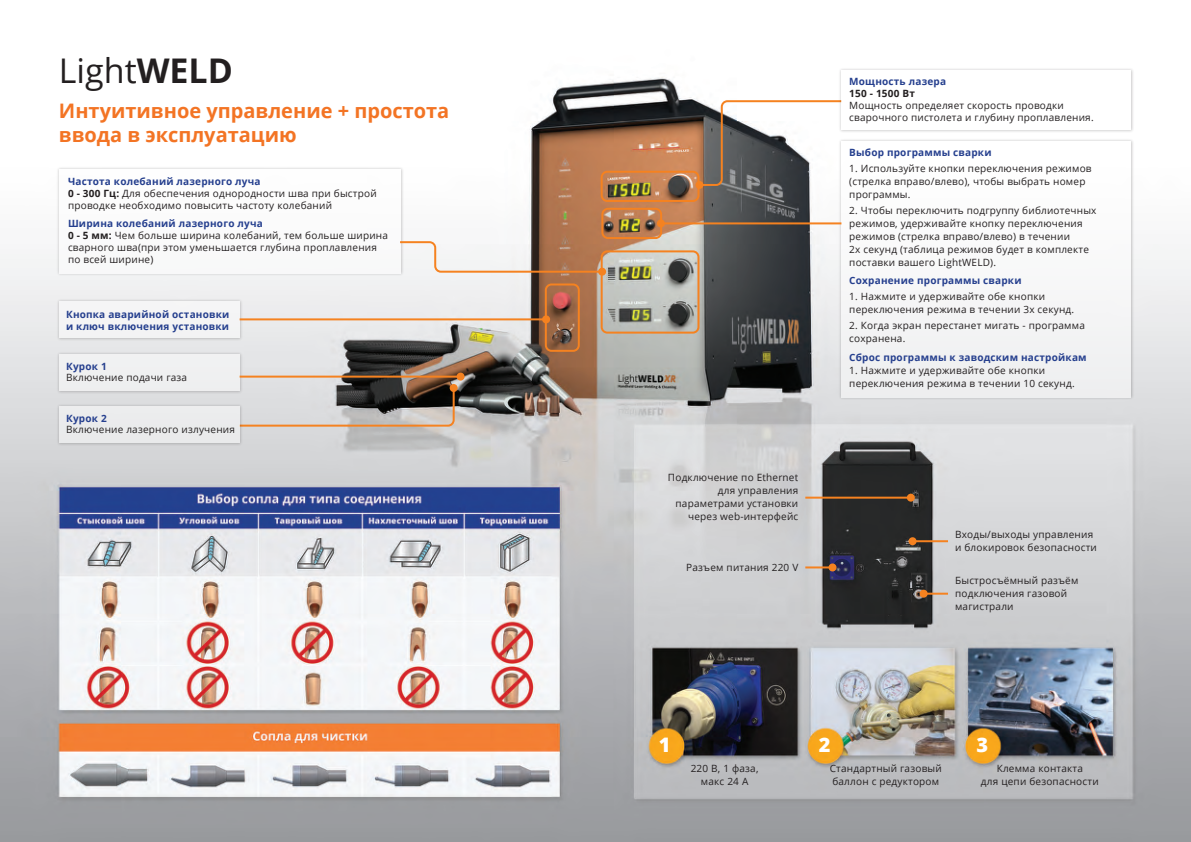
<style>
.page{position:relative;width:1191px;height:842px;background:#fff}
.page>*{position:absolute;margin:0;border:0;box-sizing:border-box;transform-origin:0 0}
.t1{font:34px "Open Sans";color:#231f20}
.t2{font:700 20px "Open Sans";color:#f37424}
.t3{font:800 20px "Open Sans";color:#fff}
.t4{font:10px/13px "Open Sans";letter-spacing:.02em;color:#231f20}
.t5{font:700 10px "Open Sans";letter-spacing:.02em;color:#253f8e}
.t6{font:700 10px "Open Sans";letter-spacing:.02em;color:#231f20}
.s1{font-weight:700}
</style>
<div class="page">
<img style="left:0;top:77px;width:1191px;height:765px">
<div style="left:56px;top:166px;width:348px;height:110px;background:#231f20;opacity:.54"></div>
<div style="left:60px;top:169px;width:341px;height:104px;background:#fff"></div>
<svg style="left:398px;top:240px;width:206px;height:34px"></svg>
<div style="left:598px;top:268px;width:8px;height:8px;background:#f58220;border-radius:50%"></div>
<svg style="left:697px;top:99px;width:146px;height:88px"></svg>
<div style="left:695px;top:181px;width:8px;height:8px;background:#f58220;border-radius:50%"></div>
<svg style="left:238px;top:386px;width:218px;height:42px;background:#a39c96"></svg>
<div style="left:450px;top:384px;width:8px;height:8px;background:#f58220;border-radius:50%"></div>
<div style="left:56px;top:298px;width:187px;height:43px;background:#231f20;opacity:.54"></div>
<div style="left:60px;top:301px;width:180px;height:37px;background:#f4f4f5"></div>
<div style="left:56px;top:351px;width:187px;height:43px;background:#231f20;opacity:.54"></div>
<div style="left:60px;top:354px;width:180px;height:37px;background:#eff0f1"></div>
<div style="left:56px;top:403px;width:187px;height:43px;background:#231f20;opacity:.54"></div>
<div style="left:60px;top:407px;width:180px;height:36px;background:#eaebec"></div>
<div style="left:838px;top:138px;width:296px;height:263px;background:#231f20;opacity:.54"></div>
<div style="left:841px;top:141px;width:290px;height:257px;background:#f8f8f9"></div>
<div style="left:838px;top:67px;width:296px;height:66px;background:#231f20;opacity:.54"></div>
<div style="left:841px;top:71px;width:290px;height:59px;background:#fff"></div>
<div style="left:600px;top:250px;width:99px;height:84px;border:2px solid #f58220;border-radius:6px"></div>
<div style="left:545px;top:283px;width:35px;height:69px;border:2px solid #f58220;border-radius:6px"></div>
<hr style="left:240px;top:318px;width:306px;height:2px;background:#f58220">
<div style="left:542px;top:315px;width:8px;height:8px;background:#f58220;border-radius:50%"></div>
<hr style="left:240px;top:376px;width:220px;height:2px;background:#f58220">
<div style="left:456px;top:373px;width:8px;height:8px;background:#f58220;border-radius:50%"></div>
<div style="left:600px;top:171px;width:99px;height:31px;border:2px solid #f58220;border-radius:6px"></div>
<div style="left:601px;top:208px;width:61px;height:31px;border:2px solid #f58220;border-radius:6px"></div>
<hr style="left:661px;top:222px;width:180px;height:2px;background:#f58220">
<div style="left:657px;top:219px;width:8px;height:8px;background:#f58220;border-radius:50%"></div>
<hr style="left:805px;top:497px;width:106px;height:2px;background:#f58220">
<div style="left:907px;top:494px;width:8px;height:8px;background:#f58220;border-radius:50%"></div>
<hr style="left:805px;top:566px;width:27px;height:2px;background:#f58220">
<div style="left:828px;top:563px;width:8px;height:8px;background:#f58220;border-radius:50%"></div>
<hr style="left:923px;top:593px;width:25px;height:2px;background:#f58220">
<div style="left:919px;top:590px;width:8px;height:8px;background:#f58220;border-radius:50%"></div>
<hr style="left:912px;top:540px;width:36px;height:2px;background:#f58220">
<div style="left:908px;top:537px;width:8px;height:8px;background:#f58220;border-radius:50%"></div>
<p class="t1" style="left:59px;top:47px;width:176px">Light<span class="s1">WELD</span></p>
<p class="t2" style="left:59px;top:97px;width:392px">Интуитивное управление + простота</p>
<p class="t2" style="left:59px;top:121px;width:239px">ввода в эксплуатацию</p>
<p class="t5" style="left:68px;top:174px;width:194px">Частота колебаний лазерного луча</p>
<p class="t4" style="left:68px;top:187px;width:310px;line-height:12px"><span class="s1">0 - 300 Гц:</span> Для обеспечения однородности шва при быстрой проводке необходимо повысить частоту колебаний</p>
<p class="t5" style="left:68px;top:216px;width:196px">Ширина колебаний лазерного луча</p>
<p class="t4" style="left:68px;top:229px;width:321px;line-height:12px"><span class="s1">0 - 5 мм:</span> Чем больше ширина колебаний, тем больше ширина сварного шва(при этом уменьшается глубина проплавления по всей ширине)</p>
<p class="t5" style="left:66px;top:307px;width:165px">Кнопка аварийной остановки</p>
<p class="t5" style="left:66px;top:319px;width:164px">и ключ включения установки</p>
<p class="t5" style="left:66px;top:359px;width:42px">Курок 1</p>
<p class="t4" style="left:66px;top:370px;width:123px">Включение подачи газа</p>
<p class="t5" style="left:66px;top:412px;width:42px">Курок 2</p>
<p class="t4" style="left:66px;top:423px;width:170px">Включение лазерного излучения</p>
<p class="t4" style="left:668px;top:470px;width:132px">Подключение по Ethernet</p>
<p class="t4" style="left:675px;top:483px;width:124px;text-align:right">для управления параметрами установки через web-интерфейс</p>
<p class="t4" style="left:686px;top:561px;width:114px">Разъем питания 220 V</p>
<p class="t5" style="left:849px;top:75px;width:98px">Мощность лазера</p>
<p class="t6" style="left:849px;top:87px;width:67px">150 - 1500 Вт</p>
<p class="t4" style="left:849px;top:99px;width:246px;line-height:12px">Мощность определяет скорость проводки сварочного пистолета и глубину проплавления.</p>
<p class="t5" style="left:849px;top:145px;width:144px">Выбор программы сварки</p>
<p class="t4" style="left:849px;top:161px;width:244px">1. Используйте кнопки переключения режимов</p>
<p class="t4" style="left:849px;top:174px;width:238px">(стрелка вправо/влево), чтобы выбрать номер программы.</p>
<p class="t4" style="left:849px;top:203px;width:249px">2. Чтобы переключить подгруппу библиотечных режимов, удерживайте кнопку переключения режимов (стрелка вправо/влево) в течении</p>
<p class="t4" style="left:849px;top:242px;width:241px">2х секунд (таблица режимов будет в комплекте поставки вашего LightWELD).</p>
<p class="t5" style="left:849px;top:274px;width:174px">Сохранение программы сварки</p>
<p class="t4" style="left:849px;top:290px;width:226px">1. Нажмите и удерживайте обе кнопки переключения режима в течении 3х секунд.</p>
<p class="t4" style="left:849px;top:319px;width:237px">2. Когда экран перестанет мигать - программа сохранена.</p>
<p class="t5" style="left:849px;top:350px;width:239px">Сброс программы к заводским настройкам</p>
<p class="t4" style="left:849px;top:363px;width:227px">1. Нажмите и удерживайте обе кнопки переключения режима в течении 10 секунд.</p>
<p class="t4" style="left:955px;top:527px;width:140px">Входы/выходы управления</p>
<p class="t4" style="left:955px;top:540px;width:143px">и блокировок безопасности</p>
<p class="t4" style="left:955px;top:573px;width:125px">Быстросъёмный разъём подключения газовой</p>
<p class="t4" style="left:955px;top:599px;width:60px">магистрали</p>
<p class="t3" style="left:659px;top:729px;width:13px">1</p>
<p class="t3" style="left:819px;top:729px;width:13px">2</p>
<p class="t3" style="left:976px;top:729px;width:13px">3</p>
<p class="t4" style="left:690px;top:761px;width:69px">220 В, 1 фаза,</p>
<p class="t4" style="left:701px;top:774px;width:49px">макс 24 A</p>
<p class="t4" style="left:829px;top:761px;width:113px">Стандартный газовый баллон с редуктором</p>
<p class="t4" style="left:996px;top:761px;width:88px">Клемма контакта</p>
<p class="t4" style="left:981px;top:774px;width:119px">для цепи безопасности</p>
</div>
